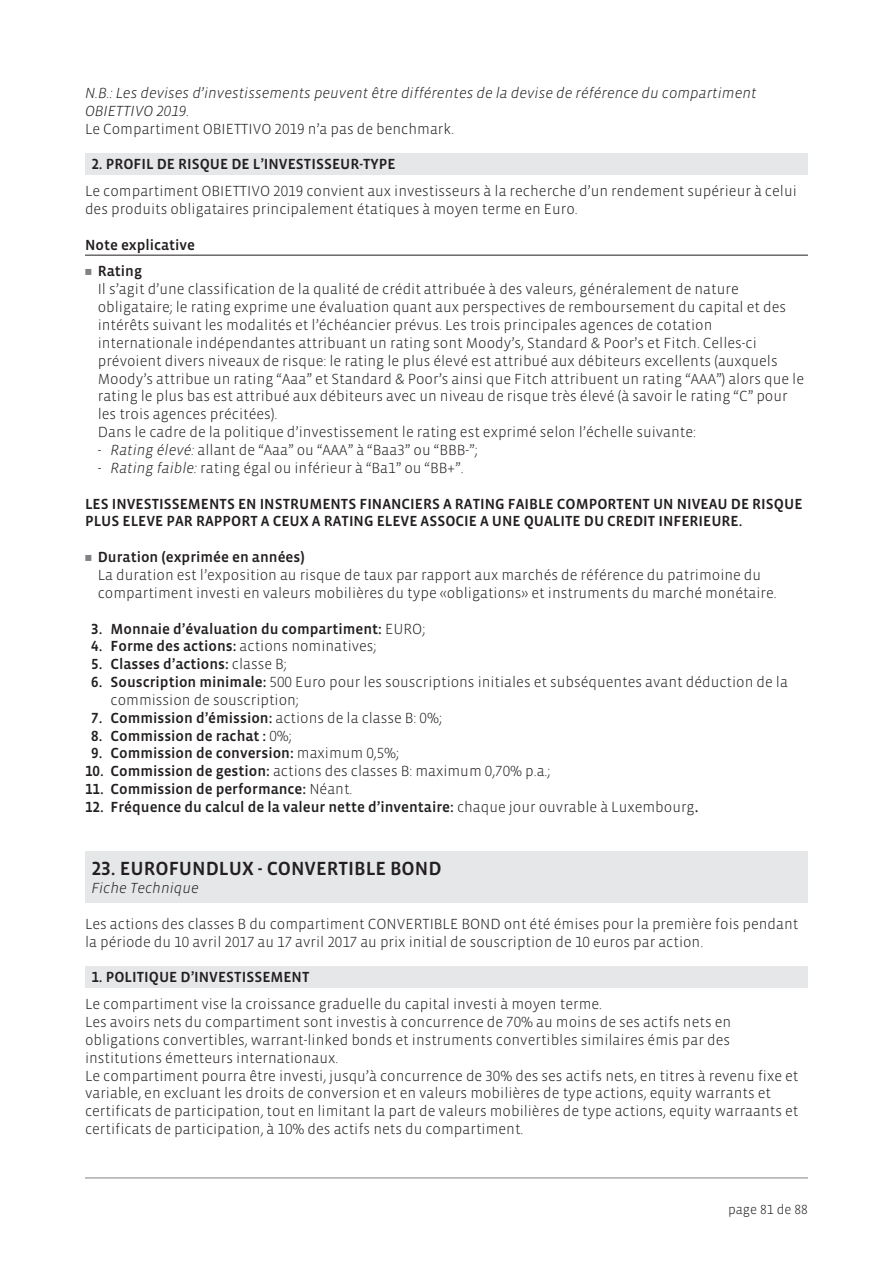
<style>
.page{position:relative;width:893px;height:1263px;background:#fff}
.page>*{position:absolute;margin:0;border:0;box-sizing:border-box;transform-origin:0 0}
.t1{font:500 19.5px "Vista Sans OTCE";color:#231f20}
.t2{font:300 15px/17.9px "Vista Sans OTCE";color:#231f20}
.t3{font:500 15px/17.9px "Vista Sans OTCE";color:#231f20}
.t4{font:italic 300 15px/17.9px "Vista Sans OTCE";color:#231f20}
.t5{font:300 13.5px "Vista Sans OTCE";color:#231f20}
.s1{font-family:"Universal Newswith Comm Pi";font-weight:400;font-size:12px;color:#808285}
.s2{font-weight:500}
.s3{font-style:italic}
.s4{font-weight:300}
</style>
<div class="page">
<div style="left:85px;top:852px;width:723px;height:51px;background:#e6e7e9"></div>
<div style="left:85px;top:154px;width:723px;height:21px;background:#e6e7e9"></div>
<div style="left:85px;top:967px;width:723px;height:21px;background:#e6e7e9"></div>
<hr style="left:85px;top:255px;width:723px;height:1px;background:#231f20">
<hr style="left:85px;top:1177px;width:723px;height:1px;background:#808285">
<p class="t4" style="left:85px;top:85px;width:673px">N.B.: Les devises d’investissements peuvent être différentes de la devise de référence du compartiment<br>OBIETTIVO 2019.</p>
<p class="t2" style="left:85px;top:121px;width:370px">Le Compartiment OBIETTIVO 2019 n’a pas de benchmark.</p>
<p class="t3" style="left:91px;top:156px;width:306px">2. PROFIL DE RISQUE DE L’INVESTISSEUR-TYPE</p>
<p class="t2" style="left:85px;top:183px;width:713px">Le compartiment OBIETTIVO 2019 convient aux investisseurs à la recherche d’un rendement supérieur à celui des produits obligataires principalement étatiques à moyen terme en Euro.</p>
<p class="t3" style="left:85px;top:237px;width:112px">Note explicative</p>
<p class="t2" style="left:98px;top:264px;width:708px;text-indent:-13px"><span class="s1">-</span> <span class="s2">Rating<br></span>Il s’agit d’une classification de la qualité de crédit attribuée à des valeurs, généralement de nature obligataire; le rating exprime une évaluation quant aux perspectives de remboursement du capital et des intérêts suivant les modalités et l’échéancier prévus. Les trois principales agences de cotation internationale indépendantes attribuant un rating sont Moody’s, Standard &amp; Poor’s et Fitch. Celles-ci prévoient divers niveaux de risque: le rating le plus élevé est attribué aux débiteurs excellents (auxquels Moody’s attribue un rating “Aaa” et Standard &amp; Poor’s ainsi que Fitch attribuent un rating “AAA”) alors que le rating le plus bas est attribué aux débiteurs avec un niveau de risque très élevé (à savoir le rating “C” pour les trois agences précitées).<br>Dans le cadre de la politique d’investissement le rating est exprimé selon l’échelle suivante:</p>
<p class="t2" style="left:98px;top:442px;width:381px"><span class="s3">- Rating élevé:</span> allant de “Aaa” ou “AAA” à “Baa3” ou “BBB-”;</p>
<p class="t2" style="left:98px;top:460px;width:367px"><span class="s3">- Rating faible:</span> rating égal ou inférieur à “Ba1” ou “BB+”.</p>
<p class="t3" style="left:85px;top:496px;width:719px">LES INVESTISSEMENTS EN INSTRUMENTS FINANCIERS A RATING FAIBLE COMPORTENT UN NIVEAU DE RISQUE<br>PLUS ELEVE PAR RAPPORT A CEUX A RATING ELEVE ASSOCIE A UNE QUALITE DU CREDIT INFERIEURE.</p>
<p class="t2" style="left:98px;top:549px;width:680px;text-indent:-13px"><span class="s1">-</span> <span class="s2">Duration (exprimée en années)<br></span>La duration est l’exposition au risque de taux par rapport aux marchés de référence du patrimoine du compartiment investi en valeurs mobilières du type «obligations» et instruments du marché monétaire.</p>
<p class="t3" style="left:91px;top:621px;width:336px">3. Monnaie d’évaluation du compartiment: <span class="s4">EURO;</span></p>
<p class="t2" style="left:91px;top:638px;width:287px"><span class="s2">4. Forme des actions:</span> actions nominatives;</p>
<p class="t3" style="left:91px;top:656px;width:197px">5. Classes d’actions: <span class="s4">classe B;</span></p>
<p class="t2" style="left:111px;top:674px;width:679px;text-indent:-19px"><span class="s2">6. Souscription minimale:</span> 500 Euro pour les souscriptions initiales et subséquentes avant déduction de la commission de souscription;</p>
<p class="t3" style="left:91px;top:710px;width:352px">7. Commission d’émission: <span class="s4">actions de la classe B: 0%;</span></p>
<p class="t3" style="left:91px;top:728px;width:202px">8. Commission de rachat : <span class="s4">0%;</span></p>
<p class="t3" style="left:91px;top:746px;width:309px">9. Commission de conversion: <span class="s4">maximum 0,5%;</span></p>
<p class="t2" style="left:85px;top:763px;width:467px"><span class="s2">10. Commission de gestion:</span> actions des classes B: maximum 0,70% p.a.;</p>
<p class="t3" style="left:85px;top:781px;width:269px">11. Commission de performance: <span class="s4">Néant.</span></p>
<p class="t3" style="left:85px;top:799px;width:615px">12. Fréquence du calcul de la valeur nette d’inventaire: <span class="s4">chaque jour ouvrable à Luxembourg</span>.</p>
<h1 class="t1" style="left:91px;top:860px;width:352px">23. EUROFUNDLUX - CONVERTIBLE BOND</h1>
<p class="t4" style="left:91px;top:880px;width:109px">Fiche Technique</p>
<p class="t2" style="left:85px;top:916px;width:715px">Les actions des classes B du compartiment CONVERTIBLE BOND ont été émises pour la première fois pendant la période du 10 avril 2017 au 17 avril 2017 au prix initial de souscription de 10 euros par action.</p>
<p class="t3" style="left:91px;top:969px;width:220px">1. POLITIQUE D’INVESTISSEMENT</p>
<p class="t2" style="left:85px;top:996px;width:715px">Le compartiment vise la croissance graduelle du capital investi à moyen terme.<br>Les avoirs nets du compartiment sont investis à concurrence de 70% au moins de ses actifs nets en obligations convertibles, warrant-linked bonds et instruments convertibles similaires émis par des institutions émetteurs internationaux.<br>Le compartiment pourra être investi, jusqu’à concurrence de 30% des ses actifs nets, en titres à revenu fixe et variable, en excluant les droits de conversion et en valeurs mobilières de type actions, equity warrants et certificats de participation, tout en limitant la part de valeurs mobilières de type actions, equity warraants et certificats de participation, à 10% des actifs nets du compartiment.</p>
<p class="t5" style="left:728px;top:1204px;width:81px">page 81 de 88</p>
</div>
